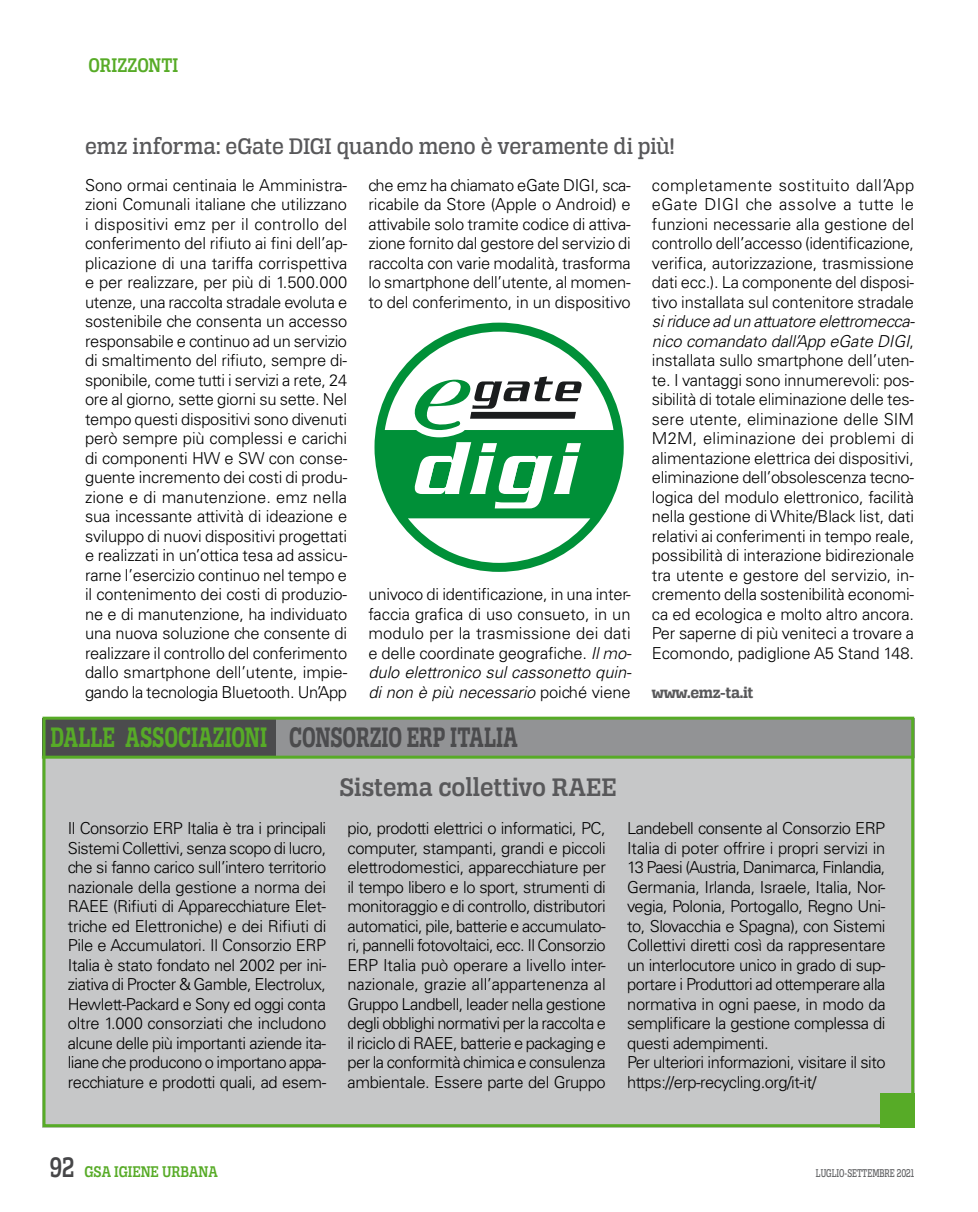
<style>
.page{position:relative;width:978px;height:1212px;background:#fff}
.page>*{position:absolute;margin:0;border:0;box-sizing:border-box;transform-origin:0 0}
.t1{font:30px "Alianza Slab 700";color:#4b4b4d;scale:.7 1}
.t2{font:30px "Alianza Slab 700";color:#57ab27;scale:.7 1}
.t3{font:27px "Alianza Slab 600";color:#58585a;scale:.95 1}
.t4{font:24px "Alianza Slab 500";letter-spacing:-.005em;color:#58585a;scale:.95 1}
.t5{font:21px "Alianza Slab 600";letter-spacing:.005em;color:#57ab27;scale:.85 1}
.t6{font:300 16.5px/19.5px "Univers LT Std";letter-spacing:-.02em;color:#000;text-align:justify}
.t7{font:16.5px "Alianza Slab 600";color:#57ab27;scale:.85 1}
.t8{font:16.5px "Alianza Slab 700";letter-spacing:-.02em;color:#58585a}
.t9{font:12px "Alianza Slab 500";color:#5f6062;scale:.7 1}
.s1{font-style:italic}
.s2{font-size:30px;color:#464648}
</style>
<div class="page">
<div style="left:42px;top:718px;width:872px;height:409px;background:#c6c7c8"></div>
<div style="left:42px;top:718px;width:872px;height:39px;background:#929395"></div>
<div style="left:42px;top:718px;width:234px;height:39px;background:#4b4b4d"></div>
<div style="left:43px;top:717px;width:871px;height:410px;border:3px solid #57ab27"></div>
<hr style="left:42px;top:756px;width:872px;height:3px;background:#57ab27">
<div style="left:880px;top:1093px;width:34px;height:34px;background:#57ab27"></div>
<svg style="left:375px;top:323px;width:249px;height:249px"></svg>
<p class="t5" style="left:89px;top:54px;width:107px">ORIZZONTI</p>
<h3 class="t4" style="left:85px;top:132px;width:622px">emz informa: eGate DIGI quando meno è veramente di più!</h3>
<p class="t6" style="left:85px;top:175px;width:264px">Sono ormai centinaia le Amministra&shy;zioni Comunali italiane che utilizzano i dispositivi emz per il controllo del conferimento del rifiuto ai fini dell’ap&shy;plicazione di una tariffa corrispettiva e per realizzare, per più di 1.500.000 utenze, una raccolta stradale evoluta e sostenibile che consenta un accesso responsabile e continuo ad un servizio di smaltimento del rifiuto, sempre di&shy;sponibile, come tutti i servizi a rete, 24 ore al giorno, sette giorni su sette. Nel tempo questi dispositivi sono divenuti però sempre più complessi e carichi di componenti HW e SW con conse&shy;guente incremento dei costi di produ&shy;zione e di manutenzione. emz nella sua incessante attività di ideazione e sviluppo di nuovi dispositivi progettati e realizzati in un’ottica tesa ad assicu&shy;rarne l’esercizio continuo nel tempo e il contenimento dei costi di produzio&shy;ne e di manutenzione, ha individuato una nuova soluzione che consente di realizzare il controllo del conferimento dallo smartphone dell’utente, impie&shy;gando la tecnologia Bluetooth. Un’App</p>
<p class="t6" style="left:369px;top:175px;width:264px">che emz ha chiamato eGate DIGI, sca&shy;ricabile da Store (Apple o Android) e attivabile solo tramite codice di attiva&shy;zione fornito dal gestore del servizio di raccolta con varie modalità, trasforma lo smartphone dell’utente, al momen&shy;to del conferimento, in un dispositivo</p>
<p class="t6" style="left:652px;top:175px;width:264px">completamente sostituito dall’App eGate DIGI che assolve a tutte le funzioni necessarie alla gestione del controllo dell’accesso (identificazione, verifica, autorizzazione, trasmissione dati ecc.). La componente del disposi&shy;tivo installata sul contenitore stradale</p>
<p class="t6" style="left:652px;top:312px;width:264px"><span class="s1">si riduce ad un attuatore elettromecca&shy;nico comandato dall’App eGate DIGI</span>, installata sullo smartphone dell’uten&shy;te. I vantaggi sono innumerevoli: pos&shy;sibilità di totale eliminazione delle tes&shy;sere utente, eliminazione delle SIM M2M, eliminazione dei problemi di alimentazione elettrica dei dispositivi, eliminazione dell’obsolescenza tecno&shy;logica del modulo elettronico, facilità nella gestione di White/Black list, dati relativi ai conferimenti in tempo reale, possibilità di interazione bidirezionale tra utente e gestore del servizio, in&shy;cremento della sostenibilità economi&shy;ca ed ecologica e molto altro ancora.<br>Per saperne di più veniteci a trovare a Ecomondo, padiglione A5 Stand 148.</p>
<p class="t8" style="left:652px;top:683px;width:103px">www.emz-ta.it</p>
<p class="t6" style="left:369px;top:585px;width:265px">univoco di identificazione, in una inter&shy;faccia grafica di uso consueto, in un modulo per la trasmissione dei dati e delle coordinate geografiche. <span class="s1">Il mo&shy;dulo elettronico sul cassonetto quin&shy;di non è più necessario</span> poiché viene</p>
<h1 class="t2" style="left:50px;top:720px;width:311px">DALLE ASSOCIAZIONI</h1>
<h1 class="t1" style="left:289px;top:720px;width:328px">CONSORZIO ERP ITALIA</h1>
<h2 class="t3" style="left:339px;top:772px;width:293px">Sistema collettivo RAEE</h2>
<p class="t6" style="left:68px;top:818px;width:260px">Il Consorzio ERP Italia è tra i principali Sistemi Collettivi, senza scopo di lucro, che si fanno carico sull’intero territorio nazionale della gestione a norma dei RAEE (Rifiuti di Apparecchiature Elet&shy;triche ed Elettroniche) e dei Rifiuti di Pile e Accumulatori. Il Consorzio ERP Italia è stato fondato nel 2002 per ini&shy;ziativa di Procter &amp; Gamble, Electrolux, Hewlett-Packard e Sony ed oggi conta oltre 1.000 consorziati che includono alcune delle più importanti aziende ita&shy;liane che producono o importano appa&shy;recchiature e prodotti quali, ad esem-</p>
<p class="t6" style="left:347px;top:818px;width:260px">pio, prodotti elettrici o informatici, PC, computer, stampanti, grandi e piccoli elettrodomestici, apparecchiature per il tempo libero e lo sport, strumenti di monitoraggio e di controllo, distributori automatici, pile, batterie e accumulato&shy;ri, pannelli fotovoltaici, ecc. Il Consorzio ERP Italia può operare a livello inter&shy;nazionale, grazie all’appartenenza al Gruppo Landbell, leader nella gestione degli obblighi normativi per la raccolta e il riciclo di RAEE, batterie e packaging e per la conformità chimica e consulenza ambientale. Essere parte del Gruppo</p>
<p class="t6" style="left:627px;top:818px;width:260px;text-align:left">Landebell consente al Consorzio ERP Italia di poter offrire i propri servizi in 13 Paesi (Austria, Danimarca, Finlandia, Germania, Irlanda, Israele, Italia, Nor&shy;vegia, Polonia, Portogallo, Regno Uni&shy;to, Slovacchia e Spagna), con Sistemi Collettivi diretti così da rappresentare un interlocutore unico in grado di sup&shy;portare i Produttori ad ottemperare alla normativa in ogni paese, in modo da semplificare la gestione complessa di questi adempimenti.<br>Per ulteriori informazioni, visitare il sito https://erp-recycling.org/it-it/</p>
<p class="t7" style="left:50px;top:1162px;width:199px"><span class="s2">92</span> GSA IGIENE URBANA</p>
<p class="t9" style="left:816px;top:1166px;width:142px">LUGLIO-SETTEMBRE 2021</p>
</div>
